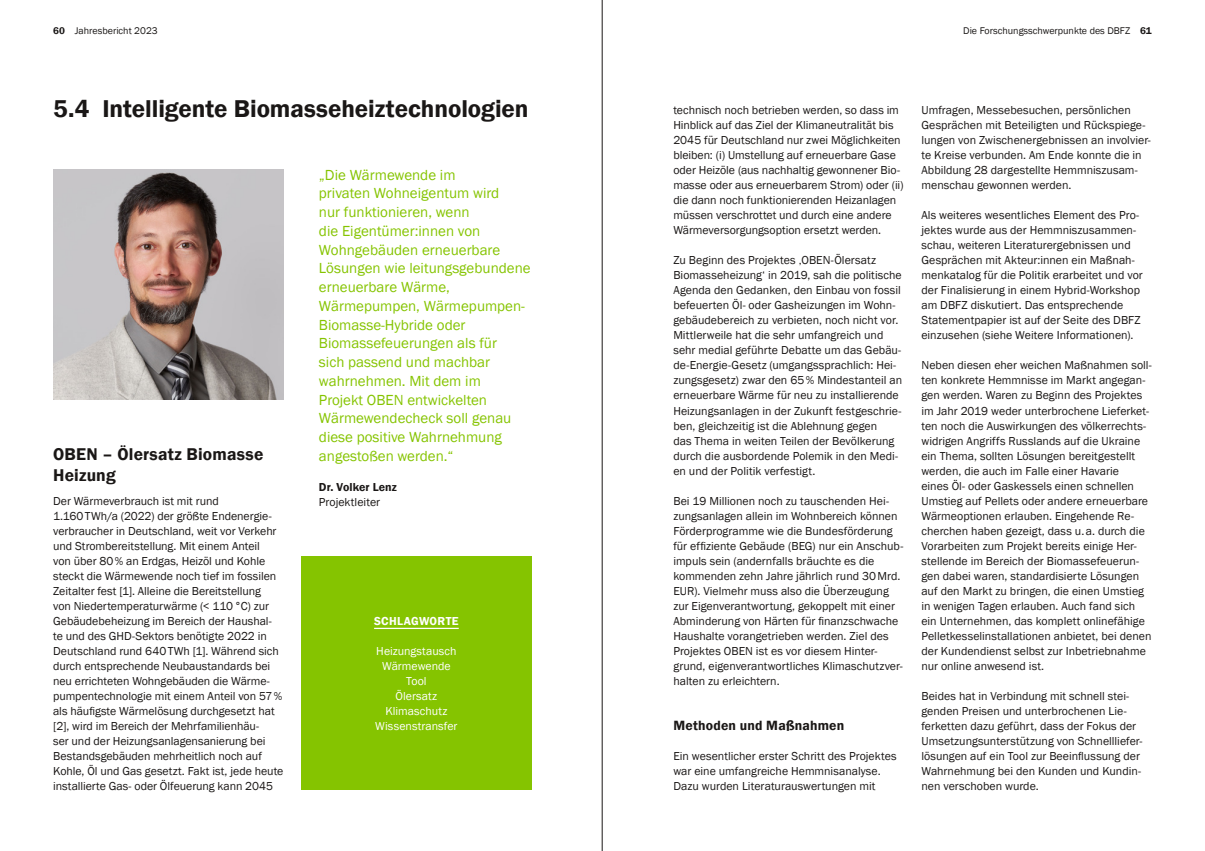
<style>
.page{position:relative;width:1205px;height:851px;background:#fff}
.page>*{position:absolute;margin:0;border:0;box-sizing:border-box;transform-origin:0 0}
.neu_Ü1{font:600 25px "Franklin Gothic";color:#1a1716}
.neu_Ü2{font:600 17.5px/21px "Franklin Gothic";letter-spacing:.01em;color:#1a1716}
.neu_Zitat_klein{font:15px/18.8px "Franklin Gothic";color:#85c400}
.neu_Ü3{font:600 13.75px "Franklin Gothic";letter-spacing:.01em;color:#1a1716}
.neu_Text{font:11.88px/15px "Franklin Gothic";color:#1a1716}
.neu_Text-2{font:11.88px "Franklin Gothic";letter-spacing:.005em;color:#fff}
.neu_Text-3{font:600 11.88px "Franklin Gothic";letter-spacing:.01em;color:#1a1716}
.neu_Kasten_Ü{font:600 11.88px "Franklin Gothic";letter-spacing:.03em;color:#fff}
.t1{font:10px "Franklin Gothic";color:#1a1716}
.s1{font-weight:600}
</style>
<div class="page">
<div style="left:301px;top:556px;width:230px;height:233px;background:#85c400"></div>
<hr style="left:374px;top:627px;width:85px;height:2px;background:#fff">
<img style="left:53px;top:169px;width:230px;height:230px">
<hr style="left:602px;top:0;width:1px;height:850px;background:#1a1716">
<p class="t1" style="left:53px;top:24px;width:106px"><span class="s1">60</span> Jahresbericht 2023</p>
<p class="t1" style="left:963px;top:24px;width:190px">Die Forschungsschwerpunkte des DBFZ <span class="s1">61</span></p>
<p class="neu_Ü1" style="left:53px;top:93px;width:477px">5.4 Intelligente Biomasseheiztechnologien</p>
<p class="neu_Ü2" style="left:53px;top:443px;width:212px">OBEN – Ölersatz Biomasse<br>Heizung</p>
<p class="neu_Text" style="left:53px;top:493px;width:232px">Der Wärmeverbrauch ist mit rund 1.160TWh/a (2022) der größte Endenergie&shy;verbraucher in Deutschland, weit vor Verkehr und Strombereitstellung. Mit einem Anteil<br>von über 80% an Erdgas, Heizöl und Kohle steckt die Wärmewende noch tief im fossilen Zeitalter fest [1]. Alleine die Bereitstellung<br>von Niedertemperaturwärme (&lt; 110°C) zur Gebäudebeheizung im Bereich der Haushal&shy;te und des GHD-Sektors benötigte 2022 in Deutschland rund 640TWh [1]. Während sich durch entsprechende Neubaustandards bei neu errichteten Wohngebäuden die Wärme&shy;pumpentechnologie mit einem Anteil von 57% als häufigste Wärmelösung durchgesetzt hat [2], wird im Bereich der Mehrfamilienhäu-<br>ser und der Heizungsanlagensanierung bei Bestandsgebäuden mehrheitlich noch auf Kohle, Öl und Gas gesetzt. Fakt ist, jede heute installierte Gas- oder Ölfeuerung kann 2045</p>
<p class="neu_Zitat_klein" style="left:319px;top:165px;width:213px">„Die Wärmewende im<br>privaten Wohneigentum wird<br>nur funktionieren, wenn<br>die Eigentümer:innen von<br>Wohngebäuden erneuerbare<br>Lösungen wie leitungsgebundene erneuerbare Wärme,<br>Wärmepumpen, Wärmepumpen-<br>Biomasse-Hybride oder<br>Biomassefeuerungen als für<br>sich passend und machbar wahrnehmen. Mit dem im<br>Projekt OBEN entwickelten<br>Wärmewendecheck soll genau diese positive Wahrnehmung angestoßen werden.“</p>
<p class="neu_Text-3" style="left:319px;top:479px;width:80px">Dr. Volker Lenz</p>
<p class="neu_Text" style="left:319px;top:494px;width:63px">Projektleiter</p>
<p class="neu_Kasten_Ü" style="left:374px;top:613px;width:86px">SCHLAGWORTE</p>
<p class="neu_Text-2" style="left:376px;top:643px;width:82px">Heizungstausch</p>
<p class="neu_Text-2" style="left:382px;top:658px;width:70px">Wärmewende</p>
<p class="neu_Text-2" style="left:406px;top:673px;width:22px">Tool</p>
<p class="neu_Text-2" style="left:395px;top:688px;width:43px">Ölersatz</p>
<p class="neu_Text-2" style="left:385px;top:703px;width:64px">Klimaschutz</p>
<p class="neu_Text-2" style="left:375px;top:718px;width:84px">Wissenstransfer</p>
<p class="neu_Text" style="left:673px;top:103px;width:232px">technisch noch betrieben werden, so dass im Hinblick auf das Ziel der Klimaneutralität bis 2045 für Deutschland nur zwei Möglichkeiten bleiben: (i) Umstellung auf erneuerbare Gase oder Heizöle (aus nachhaltig gewonnener Bio&shy;masse oder aus erneuerbarem Strom) oder (ii) die dann noch funktionierenden Heizanlagen müssen verschrottet und durch eine andere Wärmeversorgungsoption ersetzt werden.</p>
<p class="neu_Text" style="left:673px;top:253px;width:230px">Zu Beginn des Projektes ‚OBEN-Ölersatz Biomasseheizung‘ in 2019, sah die politische Agenda den Gedanken, den Einbau von fossil befeuerten Öl- oder Gasheizungen im Wohn&shy;gebäudebereich zu verbieten, noch nicht vor.<br>Mittlerweile hat die sehr umfangreich und sehr medial geführte Debatte um das Gebäu&shy;de-Energie-Gesetz (umgangssprachlich: Hei&shy;zungsgesetz) zwar den 65% Mindestanteil an erneuerbare Wärme für neu zu installierende Heizungsanlagen in der Zukunft festgeschrie&shy;ben, gleichzeitig ist die Ablehnung gegen<br>das Thema in weiten Teilen der Bevölkerung durch die ausbordende Polemik in den Medi&shy;en und der Politik verfestigt.</p>
<p class="neu_Text" style="left:673px;top:493px;width:231px">Bei 19 Millionen noch zu tauschenden Hei&shy;zungsanlagen allein im Wohnbereich können Förderprogramme wie die Bundesförderung für effiziente Gebäude (BEG) nur ein Anschub&shy;impuls sein (andernfalls bräuchte es die kommenden zehn Jahre jährlich rund 30Mrd.<br>EUR). Vielmehr muss also die Überzeugung zur Eigenverantwortung, gekoppelt mit einer Abminderung von Härten für finanzschwache Haushalte vorangetrieben werden. Ziel des Projektes OBEN ist es vor diesem Hinter&shy;grund, eigenverantwortliches Klimaschutzver&shy;halten zu erleichtern.</p>
<p class="neu_Ü3" style="left:673px;top:716px;width:172px">Methoden und Maßnahmen</p>
<p class="neu_Text" style="left:673px;top:748px;width:225px">Ein wesentlicher erster Schritt des Projektes war eine umfangreiche Hemmnisanalyse.<br>Dazu wurden Literaturauswertungen mit</p>
<p class="neu_Text" style="left:921px;top:103px;width:231px">Umfragen, Messebesuchen, persönlichen Gesprächen mit Beteiligten und Rückspiege&shy;lungen von Zwischenergebnissen an involvier&shy;te Kreise verbunden. Am Ende konnte die in Abbildung 28 dargestellte Hemmniszusam&shy;menschau gewonnen werden.</p>
<p class="neu_Text" style="left:921px;top:208px;width:223px">Als weiteres wesentliches Element des Pro&shy;jektes wurde aus der Hemmniszusammen&shy;schau, weiteren Literaturergebnissen und Gesprächen mit Akteur:innen ein Maßnah&shy;menkatalog für die Politik erarbeitet und vor der Finalisierung in einem Hybrid-Workshop am DBFZ diskutiert. Das entsprechende Statementpapier ist auf der Seite des DBFZ einzusehen (siehe Weitere Informationen).</p>
<p class="neu_Text" style="left:921px;top:358px;width:232px">Neben diesen eher weichen Maßnahmen soll&shy;ten konkrete Hemmnisse im Markt angegan&shy;gen werden. Waren zu Beginn des Projektes im Jahr 2019 weder unterbrochene Lieferket&shy;ten noch die Auswirkungen des völkerrechts&shy;widrigen Angriffs Russlands auf die Ukraine ein Thema, sollten Lösungen bereitgestellt werden, die auch im Falle einer Havarie<br>eines Öl- oder Gaskessels einen schnellen Umstieg auf Pellets oder andere erneuerbare Wärmeoptionen erlauben. Eingehende Re&shy;cherchen haben gezeigt, dass u.a. durch die Vorarbeiten zum Projekt bereits einige Her&shy;stellende im Bereich der Biomassefeuerun&shy;gen dabei waren, standardisierte Lösungen auf den Markt zu bringen, die einen Umstieg in wenigen Tagen erlauben. Auch fand sich ein Unternehmen, das komplett onlinefähige Pelletkesselinstallationen anbietet, bei denen der Kundendienst selbst zur Inbetriebnahme nur online anwesend ist.</p>
<p class="neu_Text" style="left:921px;top:688px;width:222px">Beides hat in Verbindung mit schnell stei&shy;genden Preisen und unterbrochenen Lie&shy;ferketten dazu geführt, dass der Fokus der Umsetzungsunterstützung von Schnellliefer&shy;lösungen auf ein Tool zur Beeinflussung der Wahrnehmung bei den Kunden und Kundin&shy;nen verschoben wurde.</p>
</div>
